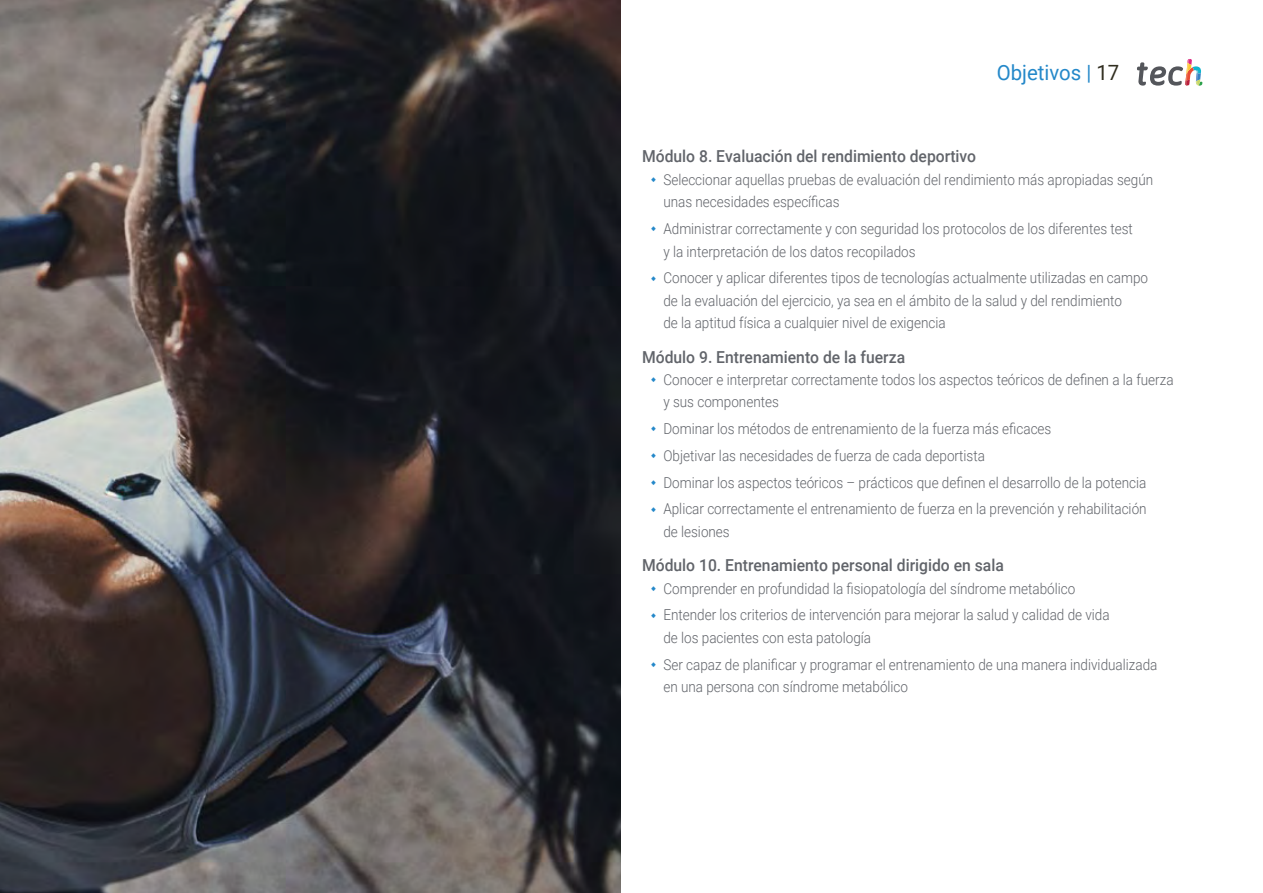
<style>
.page{position:relative;width:1263px;height:893px;background:#fff}
.page>*{position:absolute;margin:0;border:0;box-sizing:border-box;transform-origin:0 0}
.t1{font:21px "Roboto";color:#2488c9}
.t2{font:500 16.5px "Roboto";color:#61646a;scale:.95 1}
.t3{font:300 15px/22.5px "Roboto";color:#61646a;scale:.9 1}
.s1{color:#312e20}
</style>
<div class="page">
<img style="left:0;top:0;width:621px;height:893px">
<svg style="left:1137px;top:59px;width:65px;height:27px"></svg>
<h1 class="t1" style="left:997px;top:57px;width:124px">Objetivos | <span class="s1">17</span></h1>
<p class="t2" style="left:642px;top:145px;width:353px">Módulo 8. Evaluación del rendimiento deportivo</p>
<p class="t3" style="left:663px;top:168px;width:546px">Seleccionar aquellas pruebas de evaluación del rendimiento más apropiadas según unas necesidades específicas</p>
<p class="t3" style="left:663px;top:217px;width:523px">Administrar correctamente y con seguridad los protocolos de los diferentes test y la interpretación de los datos recopilados</p>
<p class="t3" style="left:663px;top:266px;width:540px">Conocer y aplicar diferentes tipos de tecnologías actualmente utilizadas en campo de la evaluación del ejercicio, ya sea en el ámbito de la salud y del rendimiento<br>de la aptitud física a cualquier nivel de exigencia</p>
<p class="t2" style="left:642px;top:345px;width:278px">Módulo 9. Entrenamiento de la fuerza</p>
<p class="t3" style="left:663px;top:368px;width:568px">Conocer e interpretar correctamente todos los aspectos teóricos de definen a la fuerza y sus componentes</p>
<p class="t3" style="left:663px;top:415px;width:538px;line-height:26.7px">Dominar los métodos de entrenamiento de la fuerza más eficaces<br>Objetivar las necesidades de fuerza de cada deportista<br>Dominar los aspectos teóricos – prácticos que definen el desarrollo de la potencia Aplicar correctamente el entrenamiento de fuerza en la prevención y rehabilitación</p>
<p class="t3" style="left:663px;top:520px;width:75px">de lesiones</p>
<p class="t2" style="left:642px;top:554px;width:382px">Módulo 10. Entrenamiento personal dirigido en sala</p>
<p class="t3" style="left:663px;top:574px;width:497px;line-height:26.7px">Comprender en profundidad la fisiopatología del síndrome metabólico<br>Entender los criterios de intervención para mejorar la salud y calidad de vida</p>
<p class="t3" style="left:663px;top:624px;width:550px;line-height:26.7px">de los pacientes con esta patología<br>Ser capaz de planificar y programar el entrenamiento de una manera individualizada</p>
<p class="t3" style="left:663px;top:675px;width:273px">en una persona con síndrome metabólico</p>
</div>
